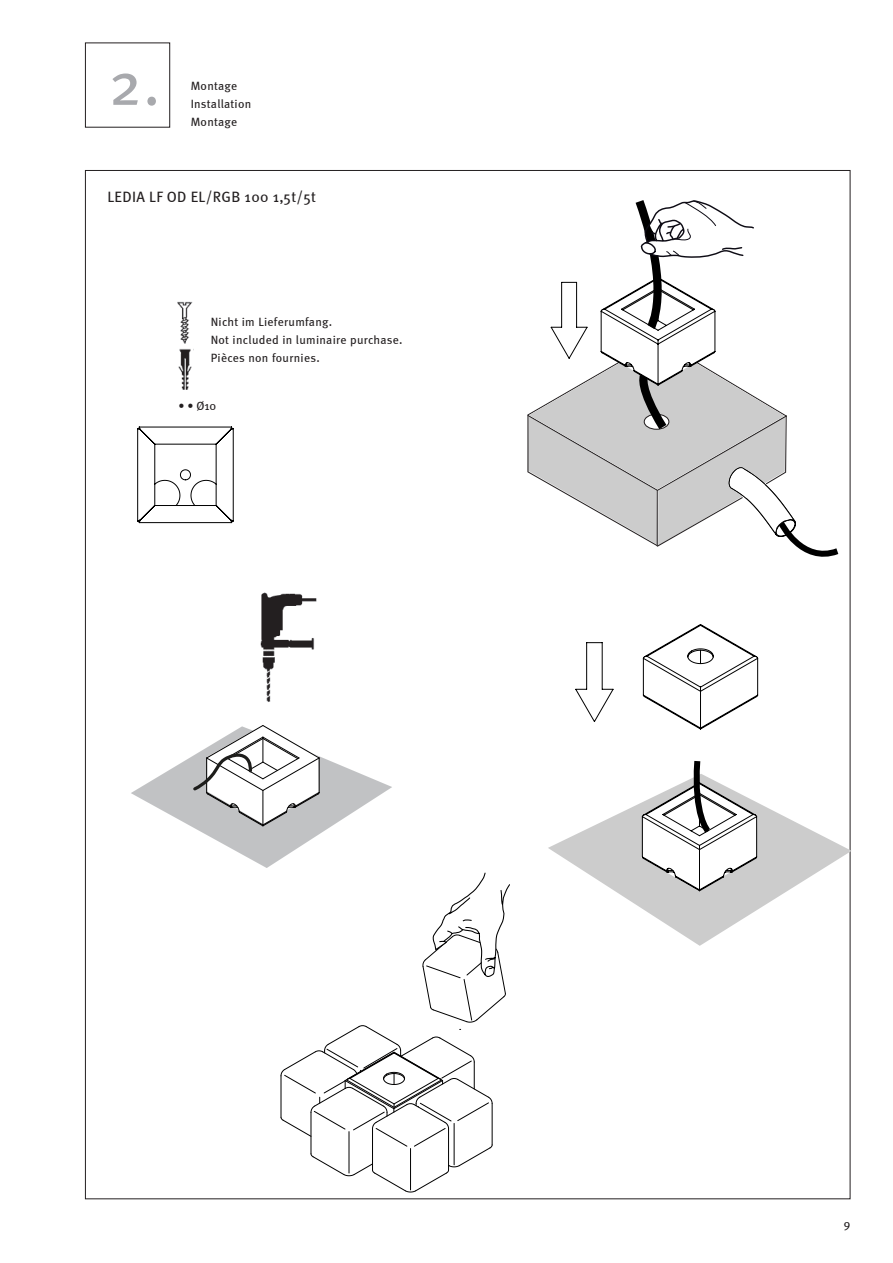
<style>
.page{position:relative;width:893px;height:1263px;background:#fff}
.page>*{position:absolute;margin:0;border:0;box-sizing:border-box;transform-origin:0 0}
.t1{font:60px "Meta";color:#a8a9ad}
.t2{font:15px "Meta";letter-spacing:.025em;color:#231f20}
.META-bold{font:12px "Meta";letter-spacing:.025em;color:#231f20}
.Meta_book_Normal{font:12px "Meta";color:#231f20}
</style>
<div class="page">
<div style="left:85px;top:43px;width:85px;height:85px;background:#fff;border:1px solid #231f20"></div>
<img style="left:178px;top:349px;width:14px;height:41px">
<img style="left:177px;top:301px;width:15px;height:43px">
<svg style="left:137px;top:427px;width:97px;height:96px"></svg>
<img style="left:261px;top:592px;width:56px;height:42px">
<svg style="left:527px;top:200px;width:312px;height:357px"></svg>
<svg style="left:617px;top:774px;width:234px;height:172px"></svg>
<svg style="left:642px;top:624px;width:117px;height:106px"></svg>
<svg style="left:630px;top:761px;width:139px;height:150px"></svg>
<svg style="left:131px;top:634px;width:486px;height:558px"></svg>
<p class="t1" style="left:109px;top:49px;width:52px">2.</p>
<p class="META-bold" style="left:191px;top:79px;width:48px">Montage</p>
<p class="META-bold" style="left:191px;top:97px;width:62px">Installation</p>
<p class="META-bold" style="left:191px;top:115px;width:48px">Montage</p>
<p class="t2" style="left:107px;top:188px;width:210px">LEDIA LF OD EL/RGB 100 1,5t/5t</p>
<p class="META-bold" style="left:211px;top:315px;width:123px">Nicht im Lieferumfang.</p>
<p class="META-bold" style="left:211px;top:333px;width:193px">Not included in luminaire purchase.</p>
<p class="META-bold" style="left:211px;top:351px;width:111px">Pièces non fournies.</p>
<p class="Meta_book_Normal" style="left:178px;top:399px;width:39px">• • Ø10</p>
<p class="META-bold" style="left:844px;top:1217px;width:8px">9</p>
</div>
